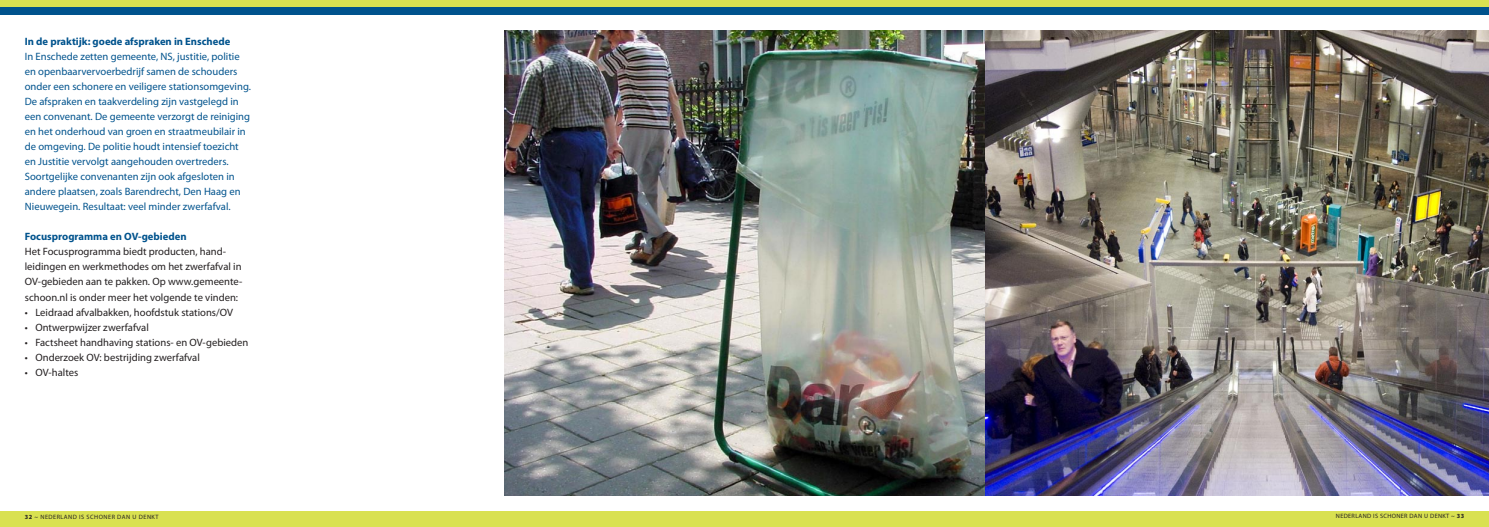
<style>
.page{position:relative;width:1489px;height:527px;background:#fff}
.page>*{position:absolute;margin:0;border:0;box-sizing:border-box;transform-origin:0 0}
.t1{font:10.62px/15px "Myriad Pro";color:#00538d}
.t2{font:10.62px/15px "Myriad Pro";color:#231f20;text-align:justify}
.t3{font:700 10.62px "Myriad Pro";color:#00538d}
.t4{font:6.25px "Myriad Pro";letter-spacing:.065em;color:#231f20}
.s1{font-weight:700}
</style>
<div class="page">
<div style="left:0;top:0;width:744px;height:7px;background:#d9e151"></div>
<div style="left:0;top:7px;width:744px;height:8px;background:#00538d"></div>
<div style="left:0;top:510px;width:744px;height:16px;background:#d9e151"></div>
<div style="left:744px;top:0;width:744px;height:7px;background:#d9e151"></div>
<div style="left:744px;top:7px;width:744px;height:8px;background:#00538d"></div>
<div style="left:744px;top:510px;width:744px;height:16px;background:#d9e151"></div>
<img style="left:984px;top:30px;width:504px;height:465px">
<img style="left:504px;top:30px;width:480px;height:465px">
<p class="t3" style="left:25px;top:34px;width:207px">In de praktijk: goede afspraken in Enschede</p>
<p class="t1" style="left:25px;top:49px;width:228px">In Enschede zetten gemeente, NS, justitie, politie en openbaarvervoerbedrijf samen de schouders onder een schonere en veiligere stationsomgeving.<br>De afspraken en taakverdeling zijn vastgelegd in een convenant. De gemeente verzorgt de reiniging en het onderhoud van groen en straatmeubilair in de omgeving. De politie houdt intensief toezicht en Justitie vervolgt aangehouden overtreders.<br>Soortgelijke convenanten zijn ook afgesloten in andere plaatsen, zoals Barendrecht, Den Haag en Nieuwegein. Resultaat: veel minder zwerfafval.</p>
<p class="t3" style="left:25px;top:230px;width:163px">Focusprogramma en OV-gebieden</p>
<p class="t2" style="left:25px;top:244px;width:202px">Het Focusprogramma biedt producten, hand-</p>
<p class="t2" style="left:25px;top:259px;width:218px">leidingen en werkmethodes om het zwerfafval in</p>
<p class="t2" style="left:25px;top:274px;width:219px">OV-gebieden aan te pakken. Op www.gemeente-</p>
<p class="t2" style="left:25px;top:289px;width:215px">schoon.nl is onder meer het volgende te vinden:</p>
<p class="t2" style="left:35px;top:304px;width:199px">Leidraad afvalbakken, hoofdstuk stations/OV</p>
<p class="t2" style="left:35px;top:319px;width:115px">Ontwerpwijzer zwerfafval</p>
<p class="t2" style="left:35px;top:334px;width:214px">Factsheet handhaving stations- en OV-gebieden</p>
<p class="t2" style="left:35px;top:349px;width:166px">Onderzoek OV: bestrijding zwerfafval</p>
<p class="t2" style="left:35px;top:364px;width:44px">OV-haltes</p>
<p class="t2" style="left:25px;top:304px;width:4px">• • • • •</p>
<p class="t4" style="left:25px;top:512px;width:135px"><span class="s1">32</span> ~ NEDERLAND IS SCHONER DAN U DENKT</p>
<p class="t4" style="left:1335px;top:511px;width:124px">NEDERLAND IS SCHONER DAN U DENKT ~ <span class="s1">33</span></p>
</div>
